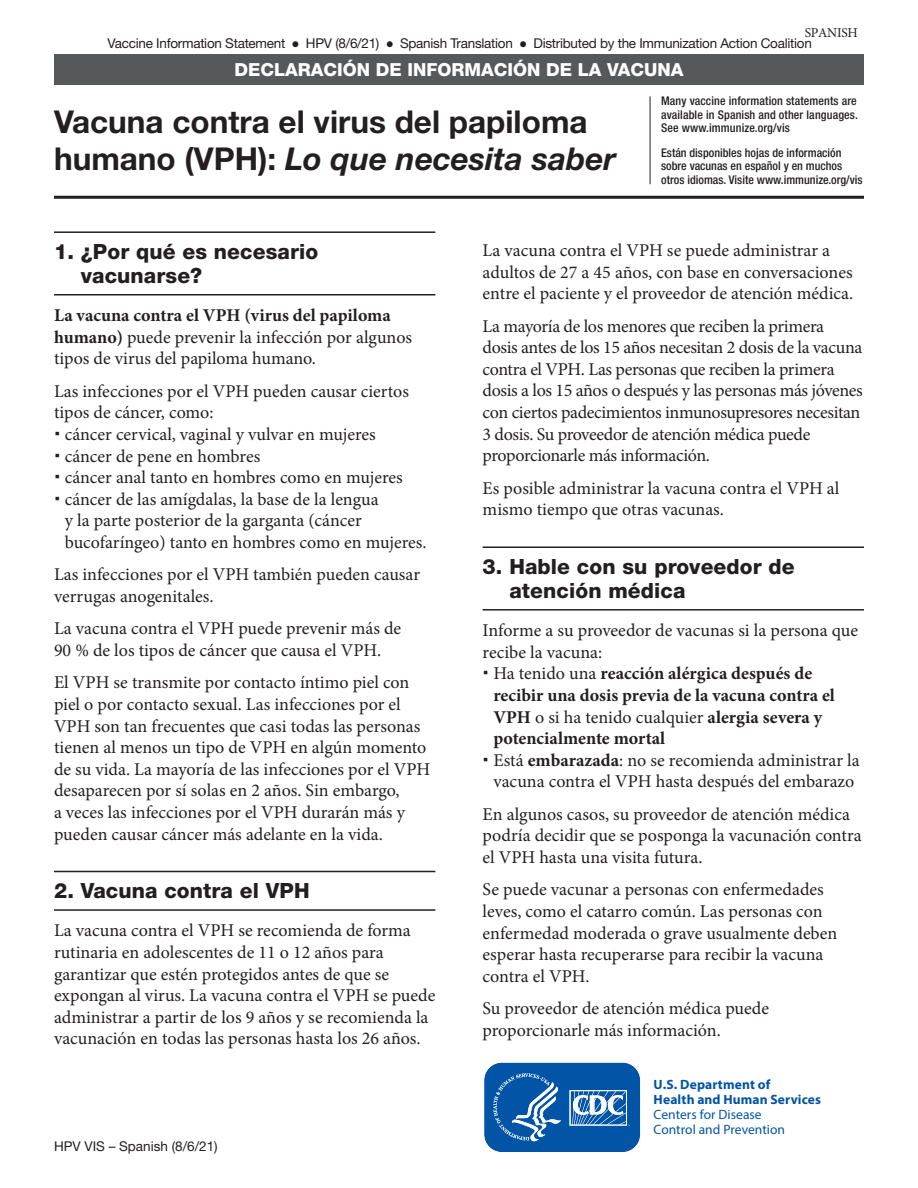
<style>
.page{position:relative;width:918px;height:1188px;background:#fff}
.page>*{position:absolute;margin:0;border:0;box-sizing:border-box;transform-origin:0 0}
.t1{font:700 31.5px/37.8px "Helvetica Neue LT Std";color:#231f20}
.t2{font:800 21px/24px "Helvetica Neue LT Std";letter-spacing:.005em;color:#231f20}
.t3{font:18px/21.6px "Minion Pro";color:#231f20}
.t4{font:18px/21.6px "Minion Pro";letter-spacing:-.02em;color:#231f20}
.t5{font:700 18px/21.6px "Minion Pro";color:#231f20}
.t6{font:800 18px "Helvetica Neue LT Std";color:#fff}
.t7{font:13.5px "Helvetica Neue LT Std";letter-spacing:-.02em;color:#231f20}
.t8{font:700 13.5px/15px "Myriad Pro";letter-spacing:.01em;color:#0154a6}
.t9{font:13.5px/15px "Myriad Pro";color:#0154a6}
.t10{font:13.5px "Helvetica Neue LT Std";color:#231f20}
.t11{font:13.5px "Minion Pro";letter-spacing:-.02em;color:#221e1f}
.t12{font:500 condensed 12px/13.5px "Helvetica Neue LT Std";color:#231f20;text-align:justify}
.s1{font-family:"Microsoft Sans Serif"}
.s2{font-style:italic}
.s3{font-weight:700}
.s4{font-weight:400}
</style>
<div class="page">
<div style="left:54px;top:54px;width:810px;height:31px;background:#57585a"></div>
<hr style="left:650px;top:96px;width:1px;height:88px;background:#231f20">
<hr style="left:54px;top:196px;width:810px;height:3px;background:#231f20">
<svg style="left:484px;top:1062px;width:157px;height:90px;background:#296fb4"></svg>
<hr style="left:54px;top:294px;width:381px;height:1px;background:#231f20">
<hr style="left:54px;top:231px;width:381px;height:2px;background:#231f20">
<hr style="left:54px;top:909px;width:381px;height:2px;background:#231f20">
<hr style="left:54px;top:871px;width:381px;height:1px;background:#231f20">
<hr style="left:483px;top:609px;width:381px;height:2px;background:#231f20">
<hr style="left:483px;top:546px;width:381px;height:2px;background:#231f20">
<p class="t11" style="left:805px;top:24px;width:55px">SPANISH</p>
<p class="t7" style="left:108px;top:36px;width:706px">Vaccine Information Statement <span class="s1">●</span> HPV (8/6/21) <span class="s1">●</span> Spanish Translation <span class="s1">●</span> Distributed by the Immunization Action Coalition</p>
<p class="t6" style="left:234px;top:59px;width:451px">DECLARACIÓN DE INFORMACIÓN DE LA VACUNA</p>
<p class="t12" style="left:661px;top:94px;width:198px">Many vaccine information statements are available in Spanish and other languages.<br>See www.immunize.org/vis</p>
<p class="t12" style="left:661px;top:146px;width:203px;text-align:left">Están disponibles hojas de información sobre vacunas en español y en muchos otros idiomas. Visite www.immunize.org/vis</p>
<h2 class="t1" style="left:54px;top:102px;width:563px">Vacuna contra el virus del papiloma humano (VPH): <span class="s2">Lo que necesita saber</span></h2>
<h3 class="t2" style="left:81px;top:239px;width:239px;text-indent:-27px">1. ¿Por qué es necesario vacunarse?</h3>
<p class="t3" style="left:54px;top:305px;width:360px"><span class="s3">La vacuna contra el VPH (virus del papiloma humano)</span> puede prevenir la infección por algunos tipos de virus del papiloma humano.</p>
<p class="t3" style="left:54px;top:380px;width:356px">Las infecciones por el VPH pueden causar ciertos tipos de cáncer, como:</p>
<p class="t3" style="left:65px;top:423px;width:313px">cáncer cervical, vaginal y vulvar en mujeres</p>
<p class="t3" style="left:65px;top:445px;width:197px">cáncer de pene en hombres</p>
<p class="t3" style="left:65px;top:467px;width:340px">cáncer anal tanto en hombres como en mujeres</p>
<p class="t3" style="left:65px;top:488px;width:363px">cáncer de las amígdalas, la base de la lengua<br>y la parte posterior de la garganta (cáncer bucofaríngeo) tanto en hombres como en mujeres.</p>
<p class="t3" style="left:54px;top:564px;width:368px">Las infecciones por el VPH también pueden causar verrugas anogenitales.</p>
<p class="t3" style="left:54px;top:618px;width:349px">La vacuna contra el VPH puede prevenir más de<br>90 % de los tipos de cáncer que causa el VPH.</p>
<p class="t3" style="left:54px;top:672px;width:378px">El VPH se transmite por contacto íntimo piel con piel o por contacto sexual. Las infecciones por el VPH son tan frecuentes que casi todas las personas tienen al menos un tipo de VPH en algún momento de su vida. La mayoría de las infecciones por el VPH desaparecen por sí solas en 2 años. Sin embargo,<br>a veces las infecciones por el VPH durarán más y pueden causar cáncer más adelante en la vida.</p>
<h3 class="t2" style="left:54px;top:879px;width:257px">2. Vacuna contra el VPH</h3>
<p class="t3" style="left:54px;top:920px;width:383px">La vacuna contra el VPH se recomienda de forma rutinaria en adolescentes de 11 o 12 años para garantizar que estén protegidos antes de que se expongan al virus. La vacuna contra el VPH se puede administrar a partir de los 9 años y se recomienda la vacunación en todas las personas hasta los 26 años.</p>
<p class="t10" style="left:54px;top:1138px;width:165px">HPV VIS – Spanish (8/6/21)</p>
<p class="t3" style="left:483px;top:240px;width:372px">La vacuna contra el VPH se puede administrar a adultos de 27 a 45 años, con base en conversaciones entre el paciente y el proveedor de atención médica.</p>
<p class="t4" style="left:483px;top:315px;width:382px">La mayoría de los menores que reciben la primera dosis antes de los 15 años necesitan 2 dosis de la vacuna contra el VPH. Las personas que reciben la primera dosis a los 15 años o después y las personas más jóvenes con ciertos padecimientos inmunosupresores necesitan 3 dosis. Su proveedor de atención médica puede proporcionarle más información.</p>
<p class="t3" style="left:483px;top:477px;width:358px">Es posible administrar la vacuna contra el VPH al mismo tiempo que otras vacunas.</p>
<h3 class="t2" style="left:509px;top:554px;width:287px;text-indent:-27px">3. Hable con su proveedor de atención médica</h3>
<p class="t3" style="left:483px;top:620px;width:377px">Informe a su proveedor de vacunas si la persona que recibe la vacuna:</p>
<p class="t5" style="left:493px;top:663px;width:343px"><span class="s4">Ha tenido una</span> reacción alérgica después de recibir una dosis previa de la vacuna contra el VPH <span class="s4">o si ha tenido cualquier</span> alergia severa y potencialmente mortal</p>
<p class="t3" style="left:493px;top:749px;width:368px">Está <span class="s3">embarazada</span>: no se recomienda administrar la vacuna contra el VPH hasta después del embarazo</p>
<p class="t3" style="left:483px;top:803px;width:381px">En algunos casos, su proveedor de atención médica podría decidir que se posponga la vacunación contra el VPH hasta una visita futura.</p>
<p class="t3" style="left:483px;top:879px;width:356px">Se puede vacunar a personas con enfermedades leves, como el catarro común. Las personas con enfermedad moderada o grave usualmente deben esperar hasta recuperarse para recibir la vacuna contra el VPH.</p>
<p class="t3" style="left:483px;top:998px;width:288px">Su proveedor de atención médica puede proporcionarle más información.</p>
<p class="t8" style="left:654px;top:1077px;width:169px">U.S. Department of<br>Health and Human Services</p>
<p class="t9" style="left:654px;top:1107px;width:133px">Centers for Disease<br>Control and Prevention</p>
</div>
